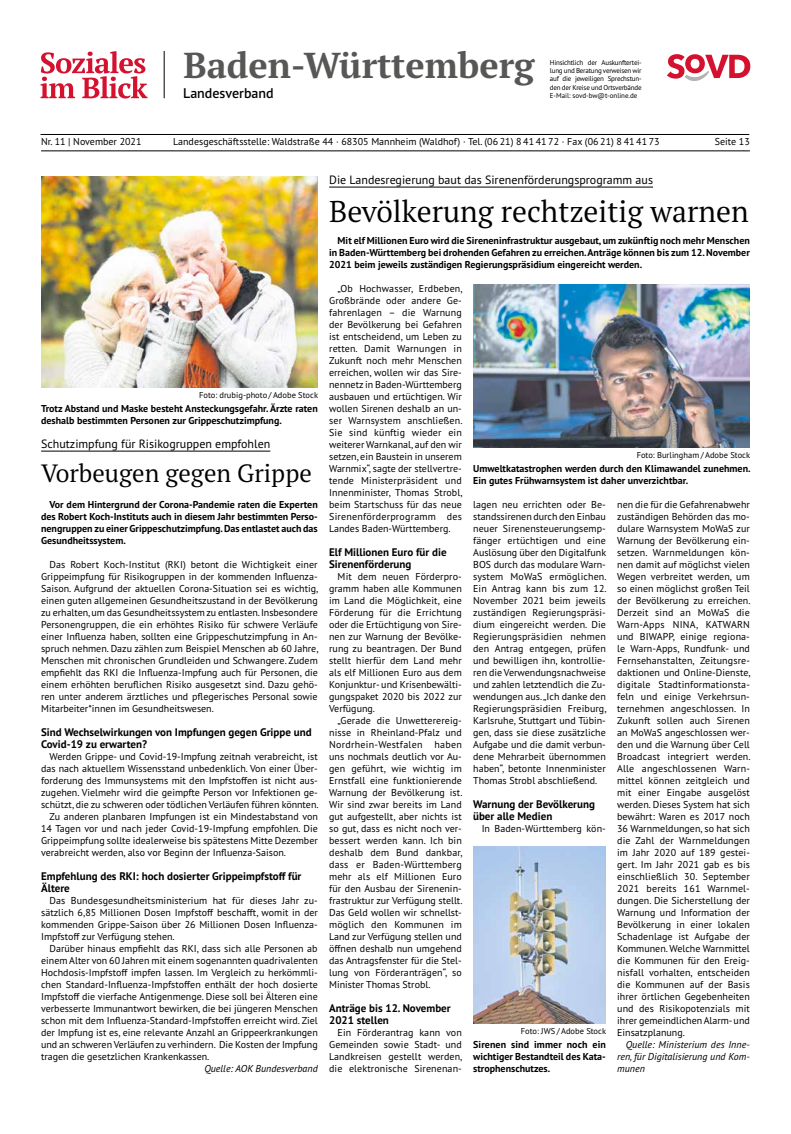
<style>
.page{position:relative;width:791px;height:1134px;background:#fff}
.page>*{position:absolute;margin:0;border:0;box-sizing:border-box;transform-origin:0 0}
.t1{font:700 36px "PT Serif Pro";color:#575756}
.t2{font:30px "PT Serif Pro";color:#000}
.t3{font:25px "PT Serif Pro";color:#000}
.t4{font:600 14px "PT Sans Pro";color:#000}
.t5{font:12px "PT Sans Pro";color:#000}
.t6{font:700 11px/12px "PT Sans Pro";color:#000}
.t7{font:10px/12px "PT Sans Pro";color:#000;text-align:justify}
.t8{font:700 10px/12px "PT Sans Pro";color:#000;text-align:justify}
.t9{font:italic 10px/12px "PT Sans Pro";color:#000;text-align:justify}
.t10{font:8.5px "PT Sans Pro";color:#000}
.t11{font:7px/8.4px "PT Sans Pro";letter-spacing:-.03em;color:#000;text-align:justify}
</style>
<div class="page">
<hr style="left:329px;top:187px;width:324px;height:1px;background:#000">
<img style="left:473px;top:285px;width:277px;height:163px">
<img style="left:473px;top:847px;width:133px;height:177px">
<img style="left:41px;top:177px;width:277px;height:210px">
<hr style="left:41px;top:451px;width:229px;height:1px;background:#000">
<hr style="left:164px;top:51px;width:1px;height:47px;background:#000">
<svg style="left:667px;top:54px;width:83px;height:27px"></svg>
<svg style="left:41px;top:51px;width:107px;height:48px"></svg>
<hr style="left:41px;top:134px;width:708px;height:1px;background:#000">
<hr style="left:41px;top:151px;width:709px;height:1px;background:#000">
<h1 class="t1" style="left:183px;top:41px;width:353px">Baden-Württemberg</h1>
<p class="t11" style="left:550px;top:58px;width:93px">Hinsichtlich der Auskunftertei&shy;lung und Beratung verweisen wir auf die jeweiligen Sprechstun&shy;den der Kreise und Ortsverbände E-Mail: sovd-bw@t-online.de</p>
<h3 class="t4" style="left:183px;top:84px;width:92px">Landesverband</h3>
<p class="t7" style="left:41px;top:135px;width:102px">Nr. 11 | November 2021</p>
<p class="t7" style="left:173px;top:135px;width:488px">Landesgeschäftsstelle: Waldstraße 44 · 68305 Mannheim (Waldhof) · Tel. (06 21) 8 41 41 72 · Fax (06 21) 8 41 41 73</p>
<p class="t7" style="left:715px;top:135px;width:36px">Seite 13</p>
<p class="t10" style="left:199px;top:389px;width:120px">Foto: drubig-photo / Adobe Stock</p>
<p class="t8" style="left:41px;top:402px;width:278px">Trotz Abstand und Maske besteht Ansteckungsgefahr. Ärzte raten deshalb bestimmten Personen zur Grippeschutzimpfung.</p>
<p class="t5" style="left:41px;top:436px;width:231px">Schutzimpfung für Risikogruppen empfohlen</p>
<h3 class="t3" style="left:41px;top:457px;width:272px">Vorbeugen gegen Grippe</h3>
<p class="t8" style="left:41px;top:498px;width:278px;text-indent:8px">Vor dem Hintergrund der Corona-Pandemie raten die Experten des Robert Koch-Instituts auch in diesem Jahr bestimmten Perso&shy;nengruppen zu einer Grippeschutzimpfung. Das entlastet auch das Gesundheitssystem.</p>
<p class="t7" style="left:41px;top:558px;width:279px;text-indent:8px">Das Robert Koch-Institut (RKI) betont die Wichtigkeit einer Grippeimpfung für Risikogruppen in der kommenden Influenza-Saison. Aufgrund der aktuellen Corona-Situation sei es wichtig, einen guten allgemeinen Gesundheitszustand in der Bevölkerung zu erhalten, um das Gesundheitssystem zu entlasten. Insbesondere Personengruppen, die ein erhöhtes Risiko für schwere Verläufe einer Influenza haben, sollten eine Grippeschutzimpfung in An&shy;spruch nehmen. Dazu zählen zum Beispiel Menschen ab 60 Jahre, Menschen mit chronischen Grundleiden und Schwangere. Zudem empfiehlt das RKI die Influenza-Impfung auch für Personen, die einem erhöhten beruflichen Risiko ausgesetzt sind. Dazu gehö&shy;ren unter anderem ärztliches und pflegerisches Personal sowie Mitarbeiter*innen im Gesundheitswesen.</p>
<p class="t6" style="left:41px;top:726px;width:272px">Sind Wechselwirkungen von Impfungen gegen Grippe und<br>Covid-19 zu erwarten?</p>
<p class="t7" style="left:50px;top:750px;width:270px">Werden Grippe- und Covid-19-Impfung zeitnah verabreicht, ist</p>
<p class="t7" style="left:41px;top:762px;width:278px">das nach aktuellem Wissensstand unbedenklich. Von einer Über-</p>
<p class="t7" style="left:41px;top:774px;width:278px">forderung des Immunsystems mit den Impfstoffen ist nicht aus-</p>
<p class="t7" style="left:41px;top:786px;width:278px">zugehen. Vielmehr wird die geimpfte Person vor Infektionen ge-</p>
<p class="t7" style="left:41px;top:798px;width:279px">schützt, die zu schweren oder tödlichen Verläufen führen könnten.</p>
<p class="t7" style="left:50px;top:810px;width:270px">Zu anderen planbaren Impfungen ist ein Mindestabstand von</p>
<p class="t7" style="left:41px;top:822px;width:278px">14 Tagen vor und nach jeder Covid-19-Impfung empfohlen. Die</p>
<p class="t7" style="left:41px;top:834px;width:278px">Grippeimpfung sollte idealerweise bis spätestens Mitte Dezember</p>
<p class="t7" style="left:41px;top:846px;width:246px">verabreicht werden, also vor Beginn der Influenza-Saison.</p>
<p class="t6" style="left:41px;top:870px;width:262px">Empfehlung des RKI: hoch dosierter Grippeimpfstoff für<br>Ältere</p>
<p class="t7" style="left:41px;top:894px;width:278px;text-indent:8px">Das Bundesgesundheitsministerium hat für dieses Jahr zu&shy;sätzlich 6,85 Millionen Dosen Impfstoff beschafft, womit in der kommenden Grippe-Saison über 26 Millionen Dosen Influenza-Impfstoff zur Verfügung stehen.</p>
<p class="t7" style="left:41px;top:942px;width:278px;text-indent:8px">Darüber hinaus empfiehlt das RKI, dass sich alle Personen ab einem Alter von 60 Jahren mit einem sogenannten quadrivalenten Hochdosis-Impfstoff impfen lassen. Im Vergleich zu herkömmli&shy;chen Standard-Influenza-Impfstoffen enthält der hoch dosierte Impfstoff die vierfache Antigenmenge. Diese soll bei Älteren eine verbesserte Immunantwort bewirken, die bei jüngeren Menschen schon mit dem Influenza-Standard-Impfstoffen erreicht wird. Ziel der Impfung ist es, eine relevante Anzahl an Grippeerkrankungen und an schweren Verläufen zu verhindern. Die Kosten der Impfung tragen die gesetzlichen Krankenkassen.</p>
<p class="t9" style="left:204px;top:1062px;width:115px">Quelle: AOK Bundesverband</p>
<p class="t5" style="left:329px;top:172px;width:325px">Die Landesregierung baut das Sirenenförderungsprogramm aus</p>
<h2 class="t2" style="left:329px;top:191px;width:421px">Bevölkerung rechtzeitig warnen</h2>
<p class="t8" style="left:329px;top:234px;width:422px;text-indent:8px">Mit elf Millionen Euro wird die Sireneninfrastruktur ausgebaut, um zukünftig noch mehr Menschen in Baden-Württemberg bei drohenden Gefahren zu erreichen. Anträge können bis zum 12. November 2021 beim jeweils zuständigen Regierungspräsidium eingereicht werden.</p>
<p class="t7" style="left:329px;top:282px;width:135px;text-indent:8px">„Ob Hochwasser, Erdbeben, Großbrände oder andere Ge&shy;fahrenlagen – die Warnung der Bevölkerung bei Gefahren ist entscheidend, um Leben zu retten. Damit Warnungen in Zukunft noch mehr Menschen erreichen, wollen wir das Sire&shy;nennetz in Baden-Württemberg ausbauen und ertüchtigen. Wir wollen Sirenen deshalb an un&shy;ser Warnsystem anschließen.<br>Sie sind künftig wieder ein weiterer Warnkanal, auf den wir setzen, ein Baustein in unserem Warnmix“, sagte der stellvertre&shy;tende Ministerpräsident und Innenminister, Thomas Strobl, beim Startschuss für das neue Sirenenförderprogramm des Landes Baden-Württemberg.</p>
<p class="t6" style="left:329px;top:546px;width:119px">Elf Millionen Euro für die<br>Sirenenförderung</p>
<p class="t7" style="left:329px;top:570px;width:134px;text-indent:8px">Mit dem neuen Förderpro&shy;gramm haben alle Kommunen im Land die Möglichkeit, eine Förderung für die Errichtung oder die Ertüchtigung von Sire&shy;nen zur Warnung der Bevölke&shy;rung zu beantragen. Der Bund stellt hierfür dem Land mehr als elf Millionen Euro aus dem Konjunktur- und Krisenbewälti&shy;gungspaket 2020 bis 2022 zur Verfügung.</p>
<p class="t7" style="left:329px;top:714px;width:135px;text-indent:8px">„Gerade die Unwetterereig&shy;nisse in Rheinland-Pfalz und Nordrhein-Westfalen haben uns nochmals deutlich vor Au&shy;gen geführt, wie wichtig im Ernstfall eine funktionierende Warnung der Bevölkerung ist.<br>Wir sind zwar bereits im Land gut aufgestellt, aber nichts ist so gut, dass es nicht noch ver&shy;bessert werden kann. Ich bin deshalb dem Bund dankbar, dass er Baden-Württemberg mehr als elf Millionen Euro für den Ausbau der Sirenenin&shy;frastruktur zur Verfügung stellt.<br>Das Geld wollen wir schnellst&shy;möglich den Kommunen im Land zur Verfügung stellen und öffnen deshalb nun umgehend das Antragsfenster für die Stel&shy;lung von Förderanträgen“, so Minister Thomas Strobl.</p>
<p class="t6" style="left:329px;top:1002px;width:123px">Anträge bis 12. November<br>2021 stellen</p>
<p class="t7" style="left:329px;top:1026px;width:135px;text-indent:8px">Ein Förderantrag kann von Gemeinden sowie Stadt- und Landkreisen gestellt werden, die elektronische Sirenenan-</p>
<p class="t10" style="left:637px;top:449px;width:115px">Foto: Burlingham / Adobe Stock</p>
<p class="t8" style="left:473px;top:462px;width:279px">Umweltkatastrophen werden durch den Klimawandel zunehmen.<br>Ein gutes Frühwarnsystem ist daher unverzichtbar.</p>
<p class="t7" style="left:617px;top:498px;width:135px">nen die für die Gefahrenabwehr zuständigen Behörden das mo&shy;dulare Warnsystem MoWaS zur Warnung der Bevölkerung ein&shy;setzen. Warnmeldungen kön&shy;nen damit auf möglichst vielen Wegen verbreitet werden, um so einen möglichst großen Teil der Bevölkerung zu erreichen.<br>Derzeit sind an MoWaS die Warn-Apps NINA, KATWARN und BIWAPP, einige regiona&shy;le Warn-Apps, Rundfunk- und Fernsehanstalten, Zeitungsre&shy;daktionen und Online-Dienste, digitale Stadtinformationsta&shy;feln und einige Verkehrsun&shy;ternehmen angeschlossen. In Zukunft sollen auch Sirenen an MoWaS angeschlossen wer&shy;den und die Warnung über Cell Broadcast integriert werden.<br>Alle angeschlossenen Warn&shy;mittel können zeitgleich und mit einer Eingabe ausgelöst werden. Dieses System hat sich bewährt: Waren es 2017 noch 36 Warnmeldungen, so hat sich die Zahl der Warnmeldungen im Jahr 2020 auf 189 gestei&shy;gert. Im Jahr 2021 gab es bis einschließlich 30. September 2021 bereits 161 Warnmel&shy;dungen. Die Sicherstellung der Warnung und Information der Bevölkerung in einer lokalen Schadenlage ist Aufgabe der Kommunen. Welche Warnmittel die Kommunen für den Ereig&shy;nisfall vorhalten, entscheiden die Kommunen auf der Basis ihrer örtlichen Gegebenheiten und des Risikopotenzials mit ihrer gemeindlichen Alarm- und Einsatzplanung.</p>
<p class="t9" style="left:617px;top:1038px;width:134px;text-indent:8px">Quelle: Ministerium des Inne&shy;ren, für Digitalisierung und Kom&shy;munen</p>
<p class="t7" style="left:473px;top:498px;width:135px">lagen neu errichten oder Be&shy;standssirenen durch den Einbau neuer Sirenensteuerungsemp&shy;fänger ertüchtigen und eine Auslösung über den Digitalfunk BOS durch das modulare Warn&shy;system MoWaS ermöglichen.<br>Ein Antrag kann bis zum 12.<br>November 2021 beim jeweils zuständigen Regierungspräsi&shy;dium eingereicht werden. Die Regierungspräsidien nehmen den Antrag entgegen, prüfen und bewilligen ihn, kontrollie&shy;ren die Verwendungsnachweise und zahlen letztendlich die Zu&shy;wendungen aus. „Ich danke den Regierungspräsidien Freiburg, Karlsruhe, Stuttgart und Tübin&shy;gen, dass sie diese zusätzliche Aufgabe und die damit verbun&shy;dene Mehrarbeit übernommen haben“, betonte Innenminister Thomas Strobl abschließend.</p>
<p class="t6" style="left:473px;top:798px;width:123px">Warnung der Bevölkerung über alle Medien</p>
<p class="t7" style="left:482px;top:822px;width:126px">In Baden-Württemberg kön-</p>
<p class="t10" style="left:521px;top:1025px;width:87px">Foto: JWS / Adobe Stock</p>
<p class="t8" style="left:473px;top:1038px;width:134px">Sirenen sind immer noch ein wichtiger Bestandteil des Kata&shy;strophenschutzes.</p>
</div>
